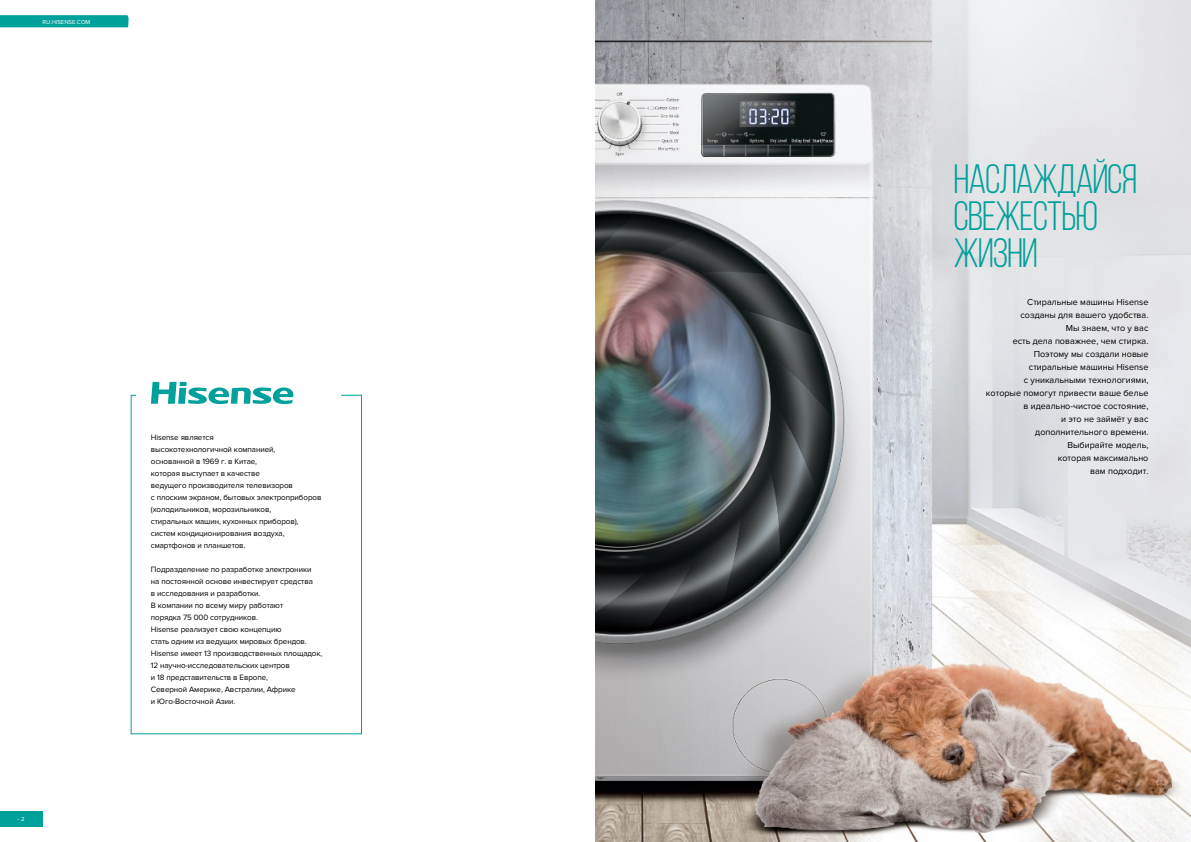
<style>
.page{position:relative;width:1191px;height:842px;background:#fff}
.page>*{position:absolute;margin:0;border:0;box-sizing:border-box;transform-origin:0 0}
.t1{font:41px/37px "Bebas Neue";letter-spacing:-.03em;color:#00a09b}
.t2{font:9px/13px "Proxima Nova";color:#000;text-align:right}
.t3{font:8px/12px "Proxima Nova";letter-spacing:-.01em;color:#000}
.t4{font:6px "Proxima Nova";color:#fff}
</style>
<div class="page">
<div style="left:0;top:811px;width:43px;height:16px;background:#00a09b"></div>
<svg style="left:0;top:15px;width:128px;height:12px;background:#04a19c"></svg>
<img style="left:595px;top:0;width:596px;height:842px">
<div style="left:131px;top:395px;width:231px;height:339px;border:1px solid #00a09b"></div>
<div style="left:137px;top:374px;width:204px;height:47px;background:#fff"></div>
<svg style="left:151px;top:382px;width:142px;height:22px"></svg>
<p class="t4" style="left:43px;top:18px;width:49px">RU.HISENSE.COM</p>
<p class="t4" style="left:18px;top:815px;width:8px">- 2</p>
<p class="t3" style="left:151px;top:431px;width:172px">Hisense является<br>высокотехнологичной компанией,<br>основанной в 1969 г. в Китае,<br>которая выступает в качестве<br>ведущего производителя телевизоров<br>с плоским экраном, бытовых электроприборов (холодильников, морозильников,<br>стиральных машин, кухонных приборов), систем кондиционирования воздуха, смартфонов и планшетов.</p>
<p class="t3" style="left:151px;top:563px;width:173px">Подразделение по разработке электроники<br>на постоянной основе инвестирует средства<br>в исследования и разработки.<br>В компании по всему миру работают<br>порядка 75 000 сотрудников.<br>Hisense реализует свою концепцию<br>стать одним из ведущих мировых брендов.<br>Hisense имеет 13 производственных площадок, 12 научно-исследовательских центров<br>и 18 представительств в Европе,<br>Северной Америке, Австралии, Африке<br>и Юго-Восточной Азии.</p>
<h1 class="t1" style="left:953px;top:160px;width:185px">НАСЛАЖДАЙСЯ<br>СВЕЖЕСТЬЮ<br>ЖИЗНИ</h1>
<p class="t2" style="left:986px;top:295px;width:164px">Стиральные машины Hisense<br>созданы для вашего удобства.<br>Мы знаем, что у вас<br>есть дела поважнее, чем стирка.<br>Поэтому мы создали новые стиральные машины Hisense<br>с уникальными технологиями,<br>которые помогут привести ваше белье в идеально-чистое состояние,<br>и это не займёт у вас<br>дополнительного времени.<br>Выбирайте модель,<br>которая максимально<br>вам подходит.</p>
</div>
